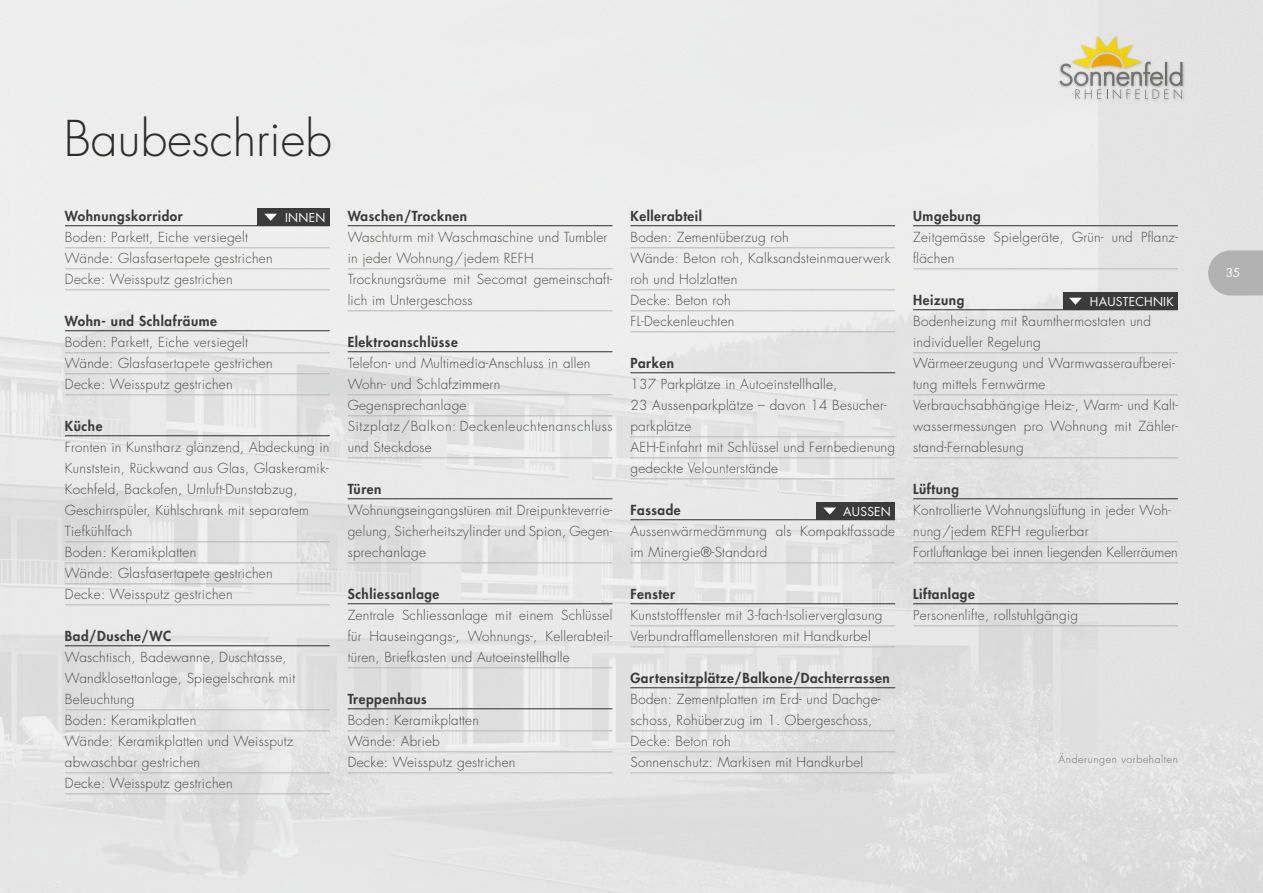
<style>
.page{position:relative;width:1263px;height:893px;background:#fff}
.page>*{position:absolute;margin:0;border:0;box-sizing:border-box;transform-origin:0 0}
.t1{font:300 48px "Futura Std";color:#2e2d2c}
.t2{font:300 13.5px/21px "Futura Std";letter-spacing:.02em;color:#4b4b4a}
.t3{font:800 13.5px "Futura Std";letter-spacing:.04em;color:#3c3b3b}
.t4{font:12px "Futura Std";letter-spacing:.02em;color:#fff}
.t5{font:300 10.5px "Futura Std";letter-spacing:.06em;color:#70706f}
</style>
<div class="page">
<img style="left:0;top:0;width:1263px;height:893px">
<svg style="left:1208px;top:250px;width:55px;height:46px"></svg>
<hr style="left:65px;top:225px;width:265px;height:1px;background:#2e2d2c">
<hr style="left:65px;top:247px;width:265px;height:1px;background:#b7b7b7">
<hr style="left:65px;top:268px;width:265px;height:1px;background:#b7b7b7">
<hr style="left:65px;top:289px;width:265px;height:1px;background:#b7b7b7">
<hr style="left:65px;top:330px;width:265px;height:1px;background:#2e2d2c">
<hr style="left:65px;top:352px;width:265px;height:1px;background:#b7b7b7">
<hr style="left:65px;top:373px;width:265px;height:1px;background:#b7b7b7">
<hr style="left:65px;top:394px;width:265px;height:1px;background:#b7b7b7">
<hr style="left:65px;top:435px;width:265px;height:1px;background:#2e2d2c">
<hr style="left:65px;top:541px;width:265px;height:1px;background:#b7b7b7">
<hr style="left:65px;top:562px;width:265px;height:1px;background:#b7b7b7">
<hr style="left:65px;top:583px;width:265px;height:1px;background:#b7b7b7">
<hr style="left:65px;top:604px;width:265px;height:1px;background:#b7b7b7">
<hr style="left:65px;top:645px;width:265px;height:1px;background:#2e2d2c">
<hr style="left:65px;top:709px;width:265px;height:1px;background:#b7b7b7">
<hr style="left:65px;top:730px;width:265px;height:1px;background:#b7b7b7">
<hr style="left:65px;top:772px;width:265px;height:1px;background:#b7b7b7">
<hr style="left:65px;top:793px;width:265px;height:1px;background:#b7b7b7">
<hr style="left:348px;top:225px;width:264px;height:1px;background:#2e2d2c">
<hr style="left:348px;top:268px;width:264px;height:1px;background:#b7b7b7">
<hr style="left:348px;top:310px;width:264px;height:1px;background:#b7b7b7">
<hr style="left:348px;top:351px;width:264px;height:1px;background:#2e2d2c">
<hr style="left:348px;top:394px;width:264px;height:1px;background:#b7b7b7">
<hr style="left:348px;top:415px;width:264px;height:1px;background:#b7b7b7">
<hr style="left:348px;top:457px;width:264px;height:1px;background:#b7b7b7">
<hr style="left:348px;top:498px;width:264px;height:1px;background:#2e2d2c">
<hr style="left:348px;top:562px;width:264px;height:1px;background:#b7b7b7">
<hr style="left:348px;top:603px;width:264px;height:1px;background:#2e2d2c">
<hr style="left:348px;top:667px;width:264px;height:1px;background:#b7b7b7">
<hr style="left:348px;top:708px;width:264px;height:1px;background:#2e2d2c">
<hr style="left:348px;top:730px;width:264px;height:1px;background:#b7b7b7">
<hr style="left:348px;top:751px;width:264px;height:1px;background:#b7b7b7">
<hr style="left:348px;top:772px;width:264px;height:1px;background:#b7b7b7">
<hr style="left:630px;top:225px;width:265px;height:1px;background:#2e2d2c">
<hr style="left:630px;top:247px;width:265px;height:1px;background:#b7b7b7">
<hr style="left:630px;top:289px;width:265px;height:1px;background:#b7b7b7">
<hr style="left:630px;top:310px;width:265px;height:1px;background:#b7b7b7">
<hr style="left:630px;top:331px;width:265px;height:1px;background:#b7b7b7">
<hr style="left:630px;top:372px;width:265px;height:1px;background:#2e2d2c">
<hr style="left:630px;top:436px;width:265px;height:1px;background:#b7b7b7">
<hr style="left:630px;top:457px;width:265px;height:1px;background:#b7b7b7">
<hr style="left:630px;top:478px;width:265px;height:1px;background:#b7b7b7">
<hr style="left:630px;top:519px;width:265px;height:1px;background:#2e2d2c">
<hr style="left:630px;top:562px;width:265px;height:1px;background:#b7b7b7">
<hr style="left:630px;top:603px;width:265px;height:1px;background:#2e2d2c">
<hr style="left:630px;top:625px;width:265px;height:1px;background:#b7b7b7">
<hr style="left:630px;top:646px;width:265px;height:1px;background:#b7b7b7">
<hr style="left:630px;top:687px;width:265px;height:1px;background:#2e2d2c">
<hr style="left:630px;top:730px;width:265px;height:1px;background:#b7b7b7">
<hr style="left:630px;top:751px;width:265px;height:1px;background:#b7b7b7">
<hr style="left:630px;top:772px;width:265px;height:1px;background:#b7b7b7">
<hr style="left:913px;top:225px;width:265px;height:1px;background:#2e2d2c">
<hr style="left:913px;top:268px;width:265px;height:1px;background:#b7b7b7">
<hr style="left:913px;top:309px;width:265px;height:1px;background:#2e2d2c">
<hr style="left:913px;top:352px;width:265px;height:1px;background:#b7b7b7">
<hr style="left:913px;top:394px;width:265px;height:1px;background:#b7b7b7">
<hr style="left:913px;top:457px;width:265px;height:1px;background:#b7b7b7">
<hr style="left:913px;top:498px;width:265px;height:1px;background:#2e2d2c">
<hr style="left:913px;top:541px;width:265px;height:1px;background:#b7b7b7">
<hr style="left:913px;top:562px;width:265px;height:1px;background:#b7b7b7">
<hr style="left:913px;top:603px;width:265px;height:1px;background:#2e2d2c">
<hr style="left:913px;top:625px;width:265px;height:1px;background:#b7b7b7">
<div style="left:257px;top:208px;width:73px;height:18px;background:#3c3b3b"></div>
<svg style="left:264px;top:214px;width:13px;height:7px"></svg>
<div style="left:816px;top:502px;width:79px;height:18px;background:#3c3b3b"></div>
<svg style="left:824px;top:508px;width:12px;height:7px"></svg>
<div style="left:1063px;top:292px;width:115px;height:18px;background:#3c3b3b"></div>
<svg style="left:1069px;top:298px;width:13px;height:7px"></svg>
<h1 class="t1" style="left:64px;top:109px;width:270px">Baubeschrieb</h1>
<p class="t3" style="left:65px;top:208px;width:119px">Wohnungskorridor</p>
<p class="t2" style="left:65px;top:227px;width:209px">Boden: Parkett, Eiche versiegelt<br>Wände: Glasfasertapete gestrichen<br>Decke: Weissputz gestrichen</p>
<p class="t3" style="left:65px;top:313px;width:153px">Wohn- und Schlafräume</p>
<p class="t2" style="left:65px;top:332px;width:209px">Boden: Parkett, Eiche versiegelt<br>Wände: Glasfasertapete gestrichen<br>Decke: Weissputz gestrichen</p>
<p class="t3" style="left:65px;top:418px;width:39px">Küche</p>
<p class="t2" style="left:65px;top:437px;width:266px">Fronten in Kunstharz glänzend, Abdeckung in Kunststein, Rückwand aus Glas, Glaskeramik-Kochfeld, Backofen, Umluft-Dunstabzug, Geschirrspüler, Kühlschrank mit separatem Tiefkühlfach<br>Boden: Keramikplatten<br>Wände: Glasfasertapete gestrichen<br>Decke: Weissputz gestrichen</p>
<p class="t3" style="left:65px;top:628px;width:108px">Bad/Dusche/WC</p>
<p class="t2" style="left:65px;top:647px;width:232px">Waschtisch, Badewanne, Duschtasse,<br>Wandklosettanlage, Spiegelschrank mit<br>Beleuchtung<br>Boden: Keramikplatten<br>Wände: Keramikplatten und Weissputz abwaschbar gestrichen<br>Decke: Weissputz gestrichen</p>
<p class="t4" style="left:285px;top:210px;width:42px">INNEN</p>
<p class="t3" style="left:348px;top:208px;width:121px">Waschen/Trocknen</p>
<p class="t2" style="left:348px;top:227px;width:266px">Waschturm mit Waschmaschine und Tumbler in jeder Wohnung/jedem REFH Trocknungsräume mit Secomat gemeinschaft&shy;lich im Untergeschoss</p>
<p class="t3" style="left:348px;top:334px;width:112px">Elektroanschlüsse</p>
<p class="t2" style="left:348px;top:353px;width:266px">Telefon- und Multimedia-Anschluss in allen<br>Wohn- und Schlafzimmern<br>Gegensprechanlage<br>Sitzplatz/Balkon: Deckenleuchtenanschluss und Steckdose</p>
<p class="t3" style="left:348px;top:481px;width:35px">Türen</p>
<p class="t2" style="left:348px;top:500px;width:266px;text-align:justify">Wohnungseingangstüren mit Dreipunkteverrie&shy;gelung, Sicherheitszylinder und Spion, Gegen&shy;sprechanlage</p>
<p class="t3" style="left:348px;top:586px;width:93px">Schliessanlage</p>
<p class="t2" style="left:348px;top:605px;width:266px;text-align:justify">Zentrale Schliessanlage mit einem Schlüssel für Hauseingangs-, Wohnungs-, Kellerabteil&shy;türen, Briefkasten und Autoeinstellhalle</p>
<p class="t3" style="left:348px;top:691px;width:81px">Treppenhaus</p>
<p class="t2" style="left:348px;top:710px;width:169px">Boden: Keramikplatten<br>Wände: Abrieb<br>Decke: Weissputz gestrichen</p>
<p class="t3" style="left:630px;top:208px;width:73px">Kellerabteil</p>
<p class="t2" style="left:630px;top:227px;width:261px">Boden: Zementüberzug roh<br>Wände: Beton roh, Kalksandsteinmauerwerk roh und Holzlatten<br>Decke: Beton roh<br>FL-Deckenleuchten</p>
<p class="t3" style="left:630px;top:355px;width:45px">Parken</p>
<p class="t2" style="left:630px;top:374px;width:266px">137 Parkplätze in Autoeinstellhalle,<br>23 Aussenparkplätze – davon 14 Besucher&shy;parkplätze<br>AEH-Einfahrt mit Schlüssel und Fernbedienung gedeckte Velounterstände</p>
<p class="t3" style="left:630px;top:502px;width:52px">Fassade</p>
<p class="t2" style="left:630px;top:521px;width:266px">Aussenwärmedämmung als Kompaktfassade im Minergie®-Standard</p>
<p class="t3" style="left:630px;top:586px;width:46px">Fenster</p>
<p class="t2" style="left:630px;top:605px;width:254px">Kunststofffenster mit 3-fach-Isolierverglasung<br>Verbundrafflamellenstoren mit Handkurbel</p>
<p class="t3" style="left:630px;top:670px;width:261px">Gartensitzplätze/Balkone/Dachterrassen</p>
<p class="t2" style="left:630px;top:689px;width:252px">Boden: Zementplatten im Erd- und Dachge&shy;schoss, Rohüberzug im 1. Obergeschoss, Decke: Beton roh<br>Sonnenschutz: Markisen mit Handkurbel</p>
<p class="t4" style="left:843px;top:504px;width:49px">AUSSEN</p>
<p class="t3" style="left:913px;top:208px;width:69px">Umgebung</p>
<p class="t2" style="left:913px;top:227px;width:266px">Zeitgemässe Spielgeräte, Grün- und Pflanz&shy;flächen</p>
<p class="t3" style="left:913px;top:292px;width:53px">Heizung</p>
<p class="t2" style="left:913px;top:311px;width:266px">Bodenheizung mit Raumthermostaten und individueller Regelung<br>Wärmeerzeugung und Warmwasseraufberei&shy;tung mittels Fernwärme<br>Verbrauchsabhängige Heiz-, Warm- und Kalt&shy;wassermessungen pro Wohnung mit Zähler&shy;stand-Fernablesung</p>
<p class="t3" style="left:913px;top:481px;width:47px">Lüftung</p>
<p class="t2" style="left:913px;top:500px;width:266px">Kontrollierte Wohnungslüftung in jeder Woh&shy;nung/jedem REFH regulierbar<br>Fortluftanlage bei innen liegenden Kellerräumen</p>
<p class="t3" style="left:913px;top:586px;width:63px">Liftanlage</p>
<p class="t2" style="left:913px;top:605px;width:166px">Personenlifte, rollstuhlgängig</p>
<p class="t4" style="left:1090px;top:294px;width:62px">HAUSTECHNI</p>
<p class="t4" style="left:1166px;top:294px;width:9px">K</p>
<p class="t5" style="left:1058px;top:752px;width:121px">Änderungen vorbehalten</p>
<p class="t4" style="left:1226px;top:265px;width:16px">35</p>
</div>
